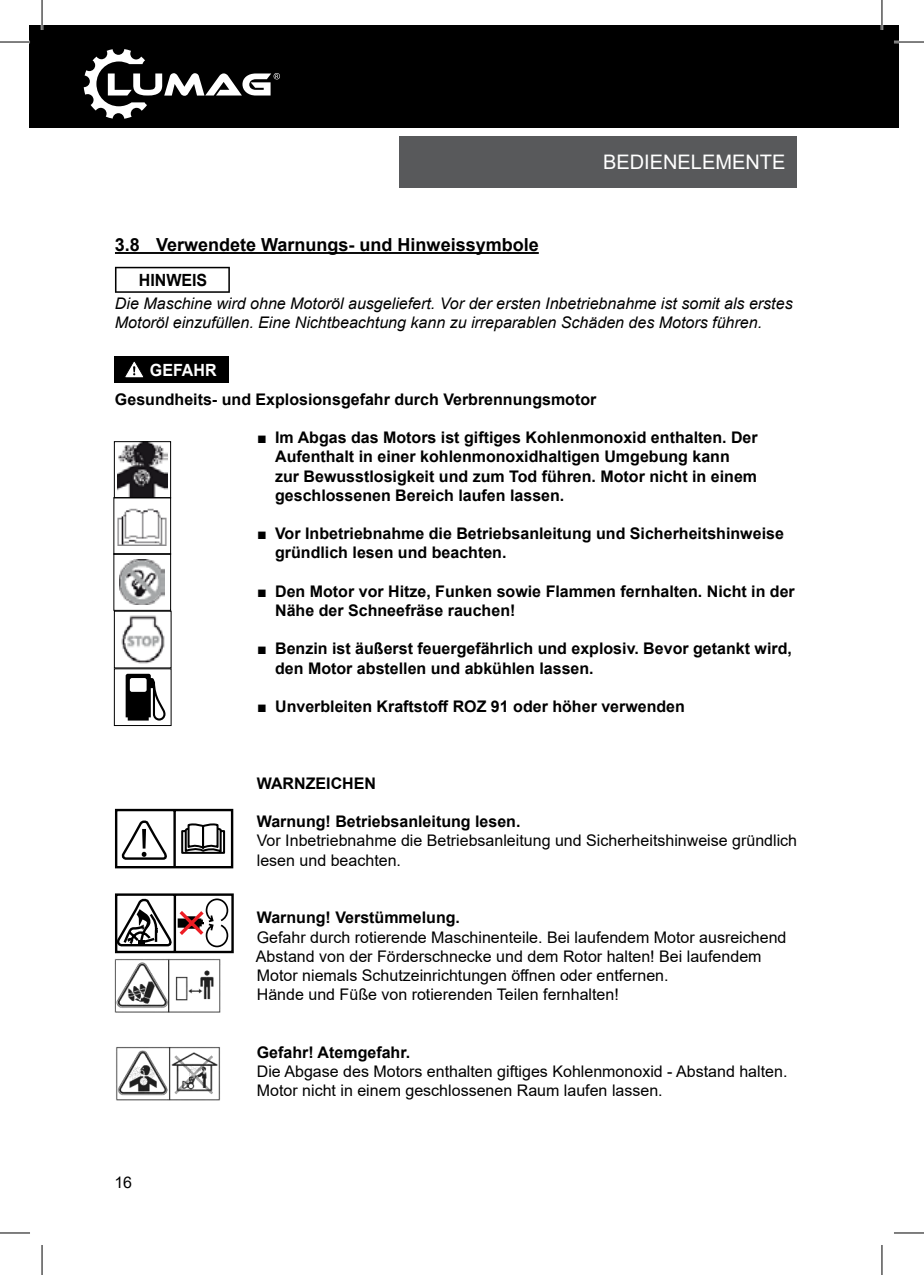
<style>
.page{position:relative;width:924px;height:1275px;background:#fff}
.page>*{position:absolute;margin:0;border:0;box-sizing:border-box;transform-origin:0 0}
.t1{font:20px "Arial";color:#fff}
.t2{font:700 18px "Arial";color:#000}
.t3{font:700 16.8px "Arial";color:#000;scale:.95 1}
.t4{font:700 16.8px "Arial";color:#fff;scale:.95 1}
.t5{font:700 16px/19.2px "Arial";color:#000}
.t6{font:16px/19.2px "Arial";color:#000}
.t7{font:italic 16px/19.2px "Arial";color:#000}
.s1{font-weight:400}
</style>
<div class="page">
<hr style="left:115px;top:252px;width:423px;height:2px;background:#000">
<svg style="left:115px;top:267px;width:115px;height:26px"></svg>
<div style="left:114px;top:356px;width:115px;height:26px;background:#000"></div>
<svg style="left:125px;top:361px;width:19px;height:17px"></svg>
<img style="left:117px;top:443px;width:51px;height:53px">
<div style="left:114px;top:441px;width:57px;height:57px;border:1px solid #000"></div>
<img style="left:117px;top:508px;width:50px;height:37px">
<div style="left:114px;top:497px;width:57px;height:57px;border:1px solid #000"></div>
<img style="left:120px;top:559px;width:45px;height:46px">
<div style="left:114px;top:553px;width:57px;height:57px;border:1px solid #000"></div>
<img style="left:121px;top:615px;width:44px;height:49px">
<svg style="left:126px;top:674px;width:39px;height:46px"></svg>
<div style="left:114px;top:668px;width:57px;height:58px;border:1px solid #000"></div>
<svg style="left:115px;top:808px;width:119px;height:61px"></svg>
<svg style="left:115px;top:893px;width:119px;height:61px"></svg>
<img style="left:115px;top:958px;width:106px;height:55px">
<img style="left:116px;top:1047px;width:104px;height:54px">
<div style="left:399px;top:136px;width:397px;height:51px;background:#58595b"></div>
<div style="left:29px;top:25px;width:869px;height:103px;background:#000"></div>
<svg style="left:84px;top:49px;width:196px;height:70px"></svg>
<hr style="left:0;top:41px;width:30px;height:2px;background:#fff">
<hr style="left:893px;top:41px;width:30px;height:2px;background:#fff">
<hr style="left:41px;top:0;width:2px;height:30px;background:#fff">
<hr style="left:880px;top:0;width:2px;height:30px;background:#fff">
<hr style="left:0;top:42px;width:30px;height:1px;background:#000">
<hr style="left:893px;top:42px;width:30px;height:1px;background:#000">
<hr style="left:0;top:1232px;width:30px;height:1px;background:#000">
<hr style="left:893px;top:1232px;width:30px;height:1px;background:#000">
<hr style="left:42px;top:0;width:1px;height:30px;background:#000">
<hr style="left:42px;top:1245px;width:1px;height:30px;background:#000">
<hr style="left:881px;top:0;width:1px;height:30px;background:#000">
<hr style="left:881px;top:1245px;width:1px;height:30px;background:#000">
<p class="t2" style="left:115px;top:232px;width:425px">3.8 Verwendete Warnungs- und Hinweissymbole</p>
<p class="t3" style="left:139px;top:269px;width:74px">HINWEIS</p>
<p class="t1" style="left:602px;top:148px;width:184px">BEDIENELEMENTE</p>
<p class="t7" style="left:115px;top:294px;width:679px">Die Maschine wird ohne Motoröl ausgeliefert. Vor der ersten Inbetriebnahme ist somit als erstes<br>Motoröl einzufüllen. Eine Nichtbeachtung kann zu irreparablen Schäden des Motors führen.</p>
<p class="t4" style="left:150px;top:359px;width:72px">GEFAHR</p>
<p class="t5" style="left:115px;top:390px;width:482px">Gesundheits- und Explosionsgefahr durch Verbrennungsmotor</p>
<p class="t5" style="left:275px;top:428px;width:484px;text-indent:-18px"><span class="s1">■</span> Im Abgas das Motors ist giftiges Kohlenmonoxid enthalten. Der Aufenthalt in einer kohlenmonoxidhaltigen Umgebung kann zur Bewusstlosigkeit und zum Tod führen. Motor nicht in einem geschlossenen Bereich laufen lassen.</p>
<p class="t5" style="left:275px;top:524px;width:510px;text-indent:-18px"><span class="s1">■</span> Vor Inbetriebnahme die Betriebsanleitung und Sicherheitshinweise gründlich lesen und beachten.</p>
<p class="t5" style="left:275px;top:582px;width:521px;text-indent:-18px"><span class="s1">■</span> Den Motor vor Hitze, Funken sowie Flammen fernhalten. Nicht in der<br>Nähe der Schneefräse rauchen!</p>
<p class="t5" style="left:275px;top:639px;width:518px;text-indent:-18px"><span class="s1">■</span> Benzin ist äußerst feuergefährlich und explosiv. Bevor getankt wird, den Motor abstellen und abkühlen lassen.</p>
<p class="t5" style="left:257px;top:697px;width:429px"><span class="s1">■</span> Unverbleiten Kraftstoff ROZ 91 oder höher verwenden</p>
<p class="t5" style="left:257px;top:774px;width:121px">WARNZEICHEN</p>
<p class="t5" style="left:257px;top:812px;width:265px">Warnung! Betriebsanleitung lesen.</p>
<p class="t6" style="left:257px;top:831px;width:541px">Vor Inbetriebnahme die Betriebsanleitung und Sicherheitshinweise gründlich lesen und beachten.</p>
<p class="t5" style="left:257px;top:908px;width:204px">Warnung! Verstümmelung.</p>
<p class="t6" style="left:256px;top:927px;width:531px">Gefahr durch rotierende Maschinenteile. Bei laufendem Motor ausreichend Abstand von der Förderschnecke und dem Rotor halten! Bei laufendem Motor niemals Schutzeinrichtungen öffnen oder entfernen.<br>Hände und Füße von rotierenden Teilen fernhalten!</p>
<p class="t6" style="left:114px;top:1172px;width:19px">16</p>
<p class="t5" style="left:257px;top:1042px;width:155px">Gefahr! Atemgefahr.</p>
<p class="t6" style="left:257px;top:1061px;width:532px">Die Abgase des Motors enthalten giftiges Kohlenmonoxid - Abstand halten.<br>Motor nicht in einem geschlossenen Raum laufen lassen.</p>
</div>
